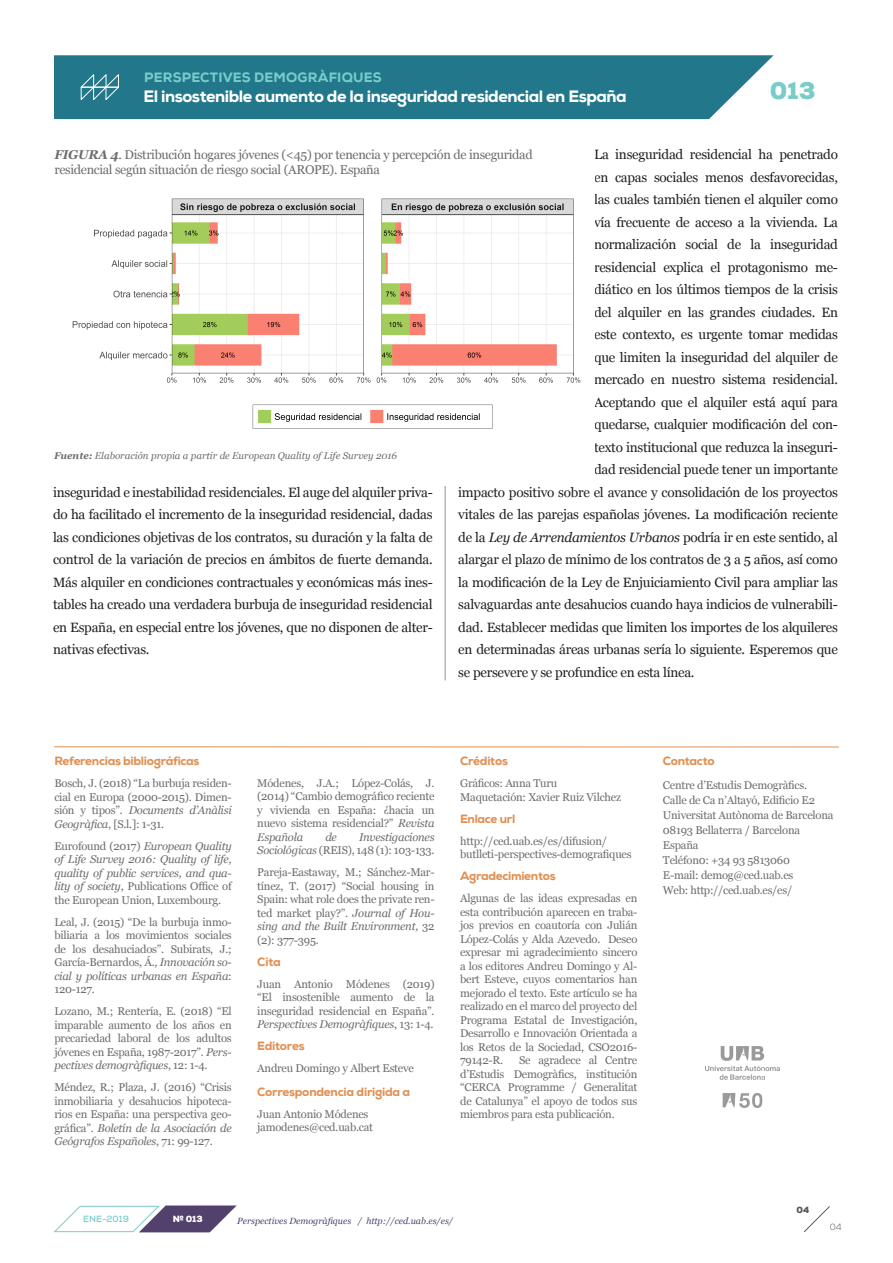
<style>
.page{position:relative;width:893px;height:1263px;background:#fff}
.page>*{position:absolute;margin:0;border:0;box-sizing:border-box;transform-origin:0 0}
.t1{font:900 24.15px "Nexa";color:#79ccc9}
.t2{font:800 16.5px "Nexa";letter-spacing:-.03em;color:#fff}
._1{font:13.5px/22.5px "Georgia";letter-spacing:-.02em;color:#231f20;text-align:justify}
.t3{font:800 13.5px "Nexa";letter-spacing:.015em;color:#79ccc9}
.Título_foto{font:12.75px/15px "Georgia";letter-spacing:-.025em;color:#6c6d70}
.Texto_cursiva_SUBIND{font:800 12px "Nexa";letter-spacing:-.025em;color:#e09053}
.Texto_cursiva_SUBIND-2{font:11.25px/13.5px "Georgia";letter-spacing:-.02em;color:#6c6d70;text-align:justify}
.Texto_cursiva_SUBIND-3{font:italic 11.25px/13.5px "Georgia";letter-spacing:-.02em;color:#6c6d70;text-align:justify}
.Título_foto-2{font:italic 9.75px "Georgia";color:#6c6d70}
.Texto_cursiva_SUBIND-4{font:italic 9px "Georgia";color:#51416c}
.Texto_pequeño{font:700 9px "Nexa";color:#79ccc9}
.t4{font:900 9px "Nexa";color:#fff}
.t5{font:900 9px "Nexa";color:#57585a}
.t6{font:300 9px "Nexa";color:#57585a}
.s1{font-style:italic}
.s2{font-weight:700;font-style:italic}
.s3{font-weight:700}
.s4{font-style:normal}
</style>
<div class="page">
<img style="left:705px;top:1046px;width:75px;height:62px">
<img style="left:72px;top:198px;width:509px;height:231px">
<hr style="left:54px;top:746px;width:785px;height:1px;background:#e09053">
<hr style="left:445px;top:486px;width:1px;height:194px;background:#231f20">
<div style="left:54px;top:55px;width:720px;height:64px;background:#22788a"></div>
<svg style="left:79px;top:73px;width:41px;height:28px"></svg>
<svg style="left:54px;top:1205px;width:183px;height:28px"></svg>
<svg style="left:804px;top:1206px;width:26px;height:26px"></svg>
<p class="t3" style="left:144px;top:69px;width:239px">PERSPECTIVES DEMOGRÀFIQUES</p>
<p class="t2" style="left:144px;top:85px;width:485px">El insostenible aumento de la inseguridad residencial en España</p>
<p class="t1" style="left:770px;top:75px;width:47px">013</p>
<p class="_1" style="left:594px;top:143px;width:245px">La inseguridad residencial ha penetrado</p>
<p class="_1" style="left:594px;top:166px;width:245px">en capas sociales menos desfavorecidas,</p>
<p class="_1" style="left:594px;top:188px;width:245px">las cuales también tienen el alquiler como</p>
<p class="_1" style="left:594px;top:211px;width:245px">vía frecuente de acceso a la vivienda. La</p>
<p class="_1" style="left:594px;top:233px;width:245px">normalización social de la inseguridad</p>
<p class="_1" style="left:594px;top:256px;width:245px">residencial explica el protagonismo me-</p>
<p class="_1" style="left:594px;top:278px;width:245px">diático en los últimos tiempos de la crisis</p>
<p class="_1" style="left:594px;top:301px;width:245px">del alquiler en las grandes ciudades. En</p>
<p class="_1" style="left:594px;top:323px;width:245px">este contexto, es urgente tomar medidas</p>
<p class="_1" style="left:594px;top:346px;width:245px">que limiten la inseguridad del alquiler de</p>
<p class="_1" style="left:594px;top:368px;width:245px">mercado en nuestro sistema residencial.</p>
<p class="_1" style="left:594px;top:391px;width:245px">Aceptando que el alquiler está aquí para</p>
<p class="_1" style="left:594px;top:413px;width:245px">quedarse, cualquier modificación del con-</p>
<p class="_1" style="left:594px;top:436px;width:245px">texto institucional que reduzca la inseguri-</p>
<p class="_1" style="left:594px;top:458px;width:245px">dad residencial puede tener un importante</p>
<p class="_1" style="left:458px;top:481px;width:381px">impacto positivo sobre el avance y consolidación de los proyectos</p>
<p class="_1" style="left:458px;top:503px;width:381px">vitales de las parejas españolas jóvenes. La modificación reciente</p>
<p class="_1" style="left:458px;top:526px;width:381px">de la <span class="s1">Ley de Arrendamientos Urbanos</span> podría ir en este sentido, al</p>
<p class="_1" style="left:458px;top:548px;width:381px">alargar el plazo de mínimo de los contratos de 3 a 5 años, así como</p>
<p class="_1" style="left:458px;top:571px;width:381px">la modificación de la Ley de Enjuiciamiento Civil para ampliar las</p>
<p class="_1" style="left:458px;top:593px;width:381px">salvaguardas ante desahucios cuando haya indicios de vulnerabili-</p>
<p class="_1" style="left:458px;top:616px;width:381px">dad. Establecer medidas que limiten los importes de los alquileres</p>
<p class="_1" style="left:458px;top:638px;width:381px">en determinadas áreas urbanas sería lo siguiente. Esperemos que</p>
<p class="_1" style="left:458px;top:661px;width:238px">se persevere y se profundice en esta línea.</p>
<p class="Título_foto" style="left:55px;top:147px;width:480px"><span class="s2">FIGURA 4</span>. Distribución hogares jóvenes (&lt;45) por tenencia y percepción de inseguridad residencial según situación de riesgo social (AROPE). España</p>
<p class="Título_foto-2" style="left:54px;top:449px;width:345px"><span class="s3">Fuente:</span> Elaboración propia a partir de European Quality of Life Survey 2016</p>
<p class="_1" style="left:53px;top:481px;width:381px">inseguridad e inestabilidad residenciales. El auge del alquiler priva&shy;do ha facilitado el incremento de la inseguridad residencial, dadas las condiciones objetivas de los contratos, su duración y la falta de control de la variación de precios en ámbitos de fuerte demanda.<br>Más alquiler en condiciones contractuales y económicas más ines&shy;tables ha creado una verdadera burbuja de inseguridad residencial en España, en especial entre los jóvenes, que no disponen de alter&shy;nativas efectivas.</p>
<p class="Texto_cursiva_SUBIND" style="left:54px;top:753px;width:147px">Referencias bibliográficas</p>
<p class="Texto_cursiva_SUBIND-2" style="left:54px;top:777px;width:179px">Bosch, J. (2018) “La burbuja residen&shy;cial en Europa (2000-2015). Dimen&shy;sión y tipos”. <span class="s1">Documents d’Anàlisi Geogràfica</span>, [S.l.]: 1-31.</p>
<p class="Texto_cursiva_SUBIND-3" style="left:54px;top:839px;width:179px"><span class="s4">Eurofound (2017)</span> European Quality of Life Survey 2016: Quality of life, quality of public services, and qua&shy;lity of society<span class="s4">, Publications Office of the European Union, Luxembourg.</span></p>
<p class="Texto_cursiva_SUBIND-2" style="left:54px;top:915px;width:179px">Leal, J. (2015) “De la burbuja inmo&shy;biliaria a los movimientos sociales de los desahuciados”. Subirats, J.; García-Bernardos, Á., <span class="s1">Innovación so&shy;cial y políticas urbanas en España</span>:<br>120-127.</p>
<p class="Texto_cursiva_SUBIND-2" style="left:54px;top:1005px;width:179px">Lozano, M.; Rentería, E. (2018) “El imparable aumento de los años en precariedad laboral de los adultos jóvenes en España, 1987-2017”. <span class="s1">Pers&shy;pectives demogràfiques</span>, 12: 1-4.</p>
<p class="Texto_cursiva_SUBIND-2" style="left:54px;top:1081px;width:179px">Méndez, R.; Plaza, J. (2016) “Crisis inmobiliaria y desahucios hipoteca&shy;rios en España: una perspectiva geo&shy;gráfica”. <span class="s1">Boletín de la Asociación de Geógrafos Españoles</span>, 71: 99-127.</p>
<p class="Texto_cursiva_SUBIND-2" style="left:257px;top:776px;width:179px">Módenes, J.A.; López-Colás, J. (2014) “Cambio demográfico reciente y vivienda en España: ¿hacia un nuevo sistema residencial?” <span class="s1">Revista Española</span></p>
<p class="Texto_cursiva_SUBIND-3" style="left:325px;top:830px;width:13px">de</p>
<p class="Texto_cursiva_SUBIND-3" style="left:257px;top:830px;width:179px;text-align:right">Investigaciones<br>Sociológicas <span class="s4">(REIS), 148 (1): 103-133.</span></p>
<p class="Texto_cursiva_SUBIND-2" style="left:257px;top:866px;width:179px">Pareja-Eastaway, M.; Sánchez-Mar&shy;tínez, T. (2017) “Social housing in Spain: what role does the private ren&shy;ted market play?”. <span class="s1">Journal of Hou&shy;sing and the Built Environment,</span> 32 (2): 377-395.</p>
<p class="Texto_cursiva_SUBIND" style="left:257px;top:954px;width:25px">Cita</p>
<p class="Texto_cursiva_SUBIND-2" style="left:257px;top:977px;width:179px">Juan Antonio Módenes (2019) “El insostenible aumento de la inseguridad residencial en España”.<br><span class="s1">Perspectives Demogràfiques</span>, 13: 1-4.</p>
<p class="Texto_cursiva_SUBIND" style="left:257px;top:1038px;width:49px">Editores</p>
<p class="Texto_cursiva_SUBIND-2" style="left:257px;top:1062px;width:158px">Andreu Domingo y Albert Esteve</p>
<p class="Texto_cursiva_SUBIND" style="left:257px;top:1084px;width:155px">Correspondencia dirigida a</p>
<p class="Texto_cursiva_SUBIND-2" style="left:257px;top:1107px;width:113px">Juan Antonio Módenes</p>
<p class="Texto_cursiva_SUBIND-2" style="left:257px;top:1121px;width:117px">jamodenes@ced.uab.cat</p>
<p class="Texto_cursiva_SUBIND" style="left:460px;top:753px;width:49px">Créditos</p>
<p class="Texto_cursiva_SUBIND-2" style="left:460px;top:777px;width:99px">Gráficos: Anna Turu</p>
<p class="Texto_cursiva_SUBIND-2" style="left:460px;top:790px;width:162px">Maquetación: Xavier Ruiz Vilchez</p>
<p class="Texto_cursiva_SUBIND" style="left:460px;top:811px;width:57px">Enlace url</p>
<p class="Texto_cursiva_SUBIND-2" style="left:460px;top:834px;width:173px">http://ced.uab.es/es/difusion/ butlleti-perspectives-demografiques</p>
<p class="Texto_cursiva_SUBIND" style="left:460px;top:868px;width:97px">Agradecimientos</p>
<p class="Texto_cursiva_SUBIND-2" style="left:460px;top:892px;width:179px">Algunas de las ideas expresadas en esta contribución aparecen en traba&shy;jos previos en coautoría con Julián López-Colás y Alda Azevedo. Deseo expresar mi agradecimiento sincero a los editores Andreu Domingo y Al&shy;bert Esteve, cuyos comentarios han mejorado el texto. Este artículo se ha realizado en el marco del proyecto del Programa Estatal de Investigación, Desarrollo e Innovación Orientada a los Retos de la Sociedad, CSO2016- 79142-R.</p>
<p class="Texto_cursiva_SUBIND-2" style="left:460px;top:1054px;width:179px;text-indent:59px">Se agradece al Centre d’Estudis Demogràfics, institución “CERCA Programme / Generalitat de Catalunya” el apoyo de todos sus miembros para esta publicación.</p>
<p class="Texto_pequeño" style="left:83px;top:1213px;width:47px">ENE-2019</p>
<p class="t4" style="left:173px;top:1213px;width:32px">Nº 013</p>
<p class="Texto_cursiva_SUBIND-4" style="left:237px;top:1215px;width:217px">Perspectives Demogràfiques / http://ced.uab.es/es/</p>
<p class="Texto_cursiva_SUBIND" style="left:663px;top:753px;width:53px">Contacto</p>
<p class="Texto_cursiva_SUBIND-2" style="left:663px;top:778px;width:146px">Centre d’Estudis Demogràfics.</p>
<p class="Texto_cursiva_SUBIND-2" style="left:663px;top:793px;width:154px">Calle de Ca n’Altayó, Edificio E2</p>
<p class="Texto_cursiva_SUBIND-2" style="left:663px;top:808px;width:172px">Universitat Autònoma de Barcelona</p>
<p class="Texto_cursiva_SUBIND-2" style="left:663px;top:823px;width:139px">08193 Bellaterra / Barcelona</p>
<p class="Texto_cursiva_SUBIND-2" style="left:663px;top:838px;width:37px">España</p>
<p class="Texto_cursiva_SUBIND-2" style="left:663px;top:853px;width:129px">Teléfon0: +34 93 5813060</p>
<p class="Texto_cursiva_SUBIND-2" style="left:663px;top:868px;width:132px">E-mail: demog@ced.uab.es</p>
<p class="Texto_cursiva_SUBIND-2" style="left:663px;top:883px;width:131px">Web: http://ced.uab.es/es/</p>
<p class="t5" style="left:797px;top:1204px;width:14px">04</p>
<p class="t6" style="left:830px;top:1221px;width:13px">04</p>
</div>
